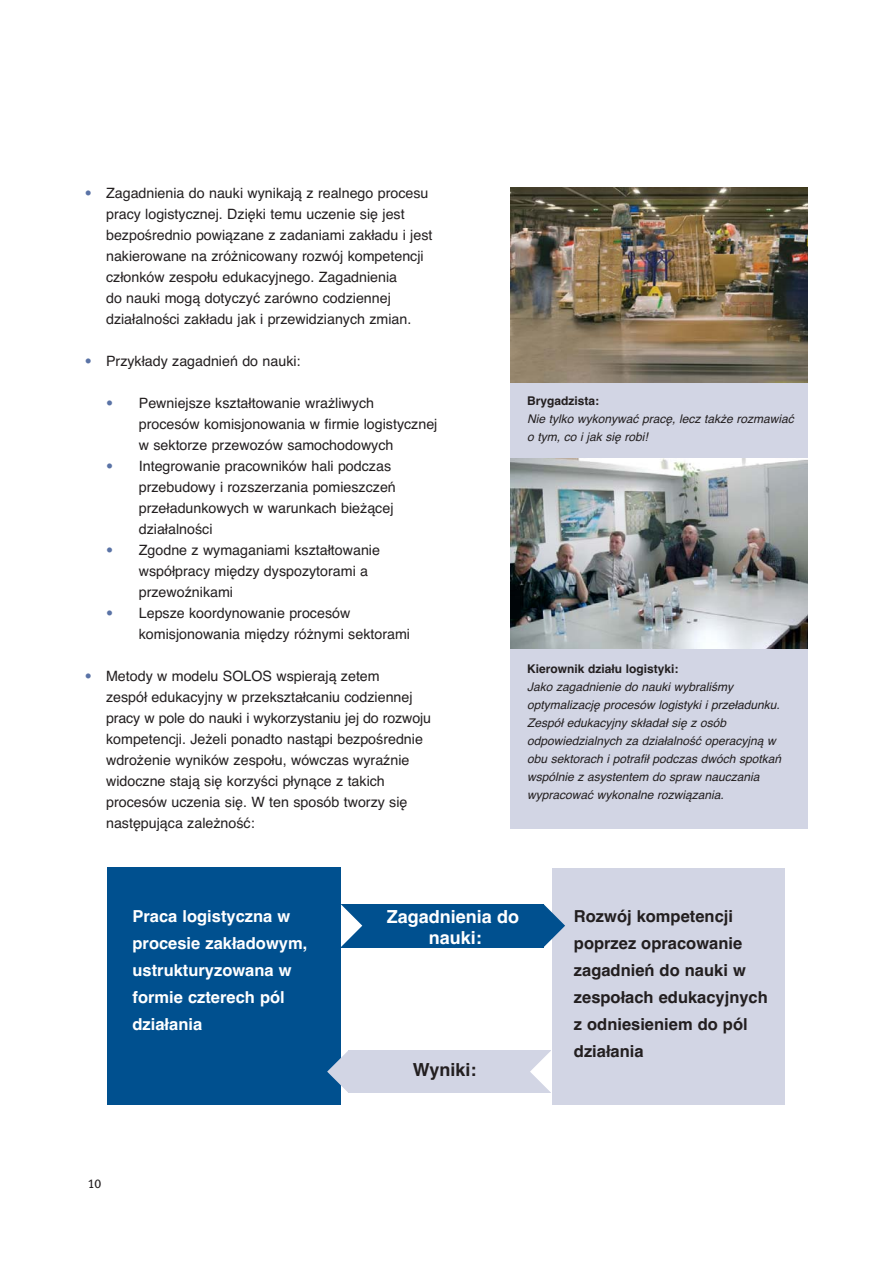
<style>
.page{position:relative;width:893px;height:1263px;background:#fff}
.page>*{position:absolute;margin:0;border:0;box-sizing:border-box;transform-origin:0 0}
.t1{font:700 18px/21px "Helvetica CE";color:#fff;text-align:center}
.t2{font:700 18px "Helvetica CE";color:#231f20}
.t3{font:700 16.5px/27px "Helvetica CE";color:#231f20}
.t4{font:700 16.5px/27px "Helvetica CE";color:#fff}
.t5{font:14.25px/21px "Helvetica CE";color:#231f20}
.t6{font:12.75px "Meta Plus Book Caps";color:#231f20}
.t7{font:italic 12px/18px "Helvetica CE";color:#231f20}
.t8{font:700 12px "Helvetica CE";color:#231f20}
.s1{font-family:"Meta Plus";color:#5a73a6}
</style>
<div class="page">
<div style="left:348px;top:1050px;width:203px;height:43px;background:#d2d5e4"></div>
<svg style="left:530px;top:1050px;width:23px;height:43px"></svg>
<div style="left:342px;top:904px;width:202px;height:43px;background:#00508f"></div>
<svg style="left:341px;top:904px;width:21px;height:43px"></svg>
<div style="left:108px;top:867px;width:233px;height:238px;background:#00508f"></div>
<div style="left:553px;top:869px;width:232px;height:236px;background:#d2d5e4"></div>
<div style="left:510px;top:355px;width:297px;height:474px;background:#d2d5e4"></div>
<img style="left:510px;top:187px;width:298px;height:195px">
<img style="left:510px;top:459px;width:298px;height:190px">
<svg style="left:544px;top:904px;width:21px;height:43px"></svg>
<svg style="left:327px;top:1051px;width:21px;height:41px"></svg>
<p class="t5" style="left:106px;top:184px;width:328px;text-indent:-21px"><span class="s1">•</span> Zagadnienia do nauki wynikają z realnego procesu pracy logistycznej. Dzięki temu uczenie się jest bezpośrednio powiązane z zadaniami zakładu i jest nakierowane na zróżnicowany rozwój kompetencji członków zespołu edukacyjnego. Zagadnienia<br>do nauki mogą dotyczyć zarówno codziennej działalności zakładu jak i przewidzianych zmian.</p>
<p class="t5" style="left:85px;top:352px;width:217px"><span class="s1">•</span> Przykłady zagadnień do nauki:</p>
<p class="t5" style="left:139px;top:394px;width:300px;text-indent:-33px"><span class="s1">•</span> Pewniejsze kształtowanie wrażliwych procesów komisjonowania w firmie logistycznej w sektorze przewozów samochodowych</p>
<p class="t5" style="left:139px;top:457px;width:258px;text-indent:-33px"><span class="s1">•</span> Integrowanie pracowników hali podczas przebudowy i rozszerzania pomieszczeń przeładunkowych w warunkach bieżącej działalności</p>
<p class="t5" style="left:139px;top:541px;width:243px;text-indent:-33px"><span class="s1">•</span> Zgodne z wymaganiami kształtowanie współpracy między dyspozytorami a przewoźnikami</p>
<p class="t5" style="left:139px;top:604px;width:273px;text-indent:-33px"><span class="s1">•</span> Lepsze koordynowanie procesów komisjonowania między różnymi sektorami</p>
<p class="t5" style="left:106px;top:667px;width:326px;text-indent:-21px"><span class="s1">•</span> Metody w modelu SOLOS wspierają zetem<br>zespół edukacyjny w przekształcaniu codziennej pracy w pole do nauki i wykorzystaniu jej do rozwoju kompetencji. Jeżeli ponadto nastąpi bezpośrednie wdrożenie wyników zespołu, wówczas wyraźnie widoczne stają się korzyści płynące z takich procesów uczenia się. W ten sposób tworzy się następująca zależność:</p>
<p class="t8" style="left:527px;top:396px;width:74px">Brygadzista:</p>
<p class="t7" style="left:527px;top:411px;width:271px">Nie tylko wykonywać pracę, lecz także rozmawiać o tym, co i jak się robi!</p>
<p class="t8" style="left:527px;top:664px;width:153px">Kierownik działu logistyki:</p>
<p class="t7" style="left:527px;top:679px;width:258px">Jako zagadnienie do nauki wybraliśmy optymalizację procesów logistyki i przeładunku.<br>Zespół edukacyj ny składał się z osób odpowiedzialnych za działalność operacyj ną w obu sektorach i potrafił podczas dwóch spotkań wspólnie z asystentem do spraw nauczania wypracować wykonalne rozwiązania.</p>
<p class="t4" style="left:133px;top:904px;width:176px">Praca logistyczna w procesie zakładowym, ustrukturyzowana w formie czterech pól działania</p>
<p class="t3" style="left:574px;top:904px;width:195px">Rozwój kompetencji poprzez opracowanie zagadnień do nauki w zespołach edukacyjnych z odniesieniem do pól działania</p>
<p class="t1" style="left:387px;top:908px;width:134px">Zagadnienia do nauki:</p>
<p class="t6" style="left:88px;top:1176px;width:15px">10</p>
<p class="t2" style="left:413px;top:1063px;width:65px">Wyniki:</p>
</div>
